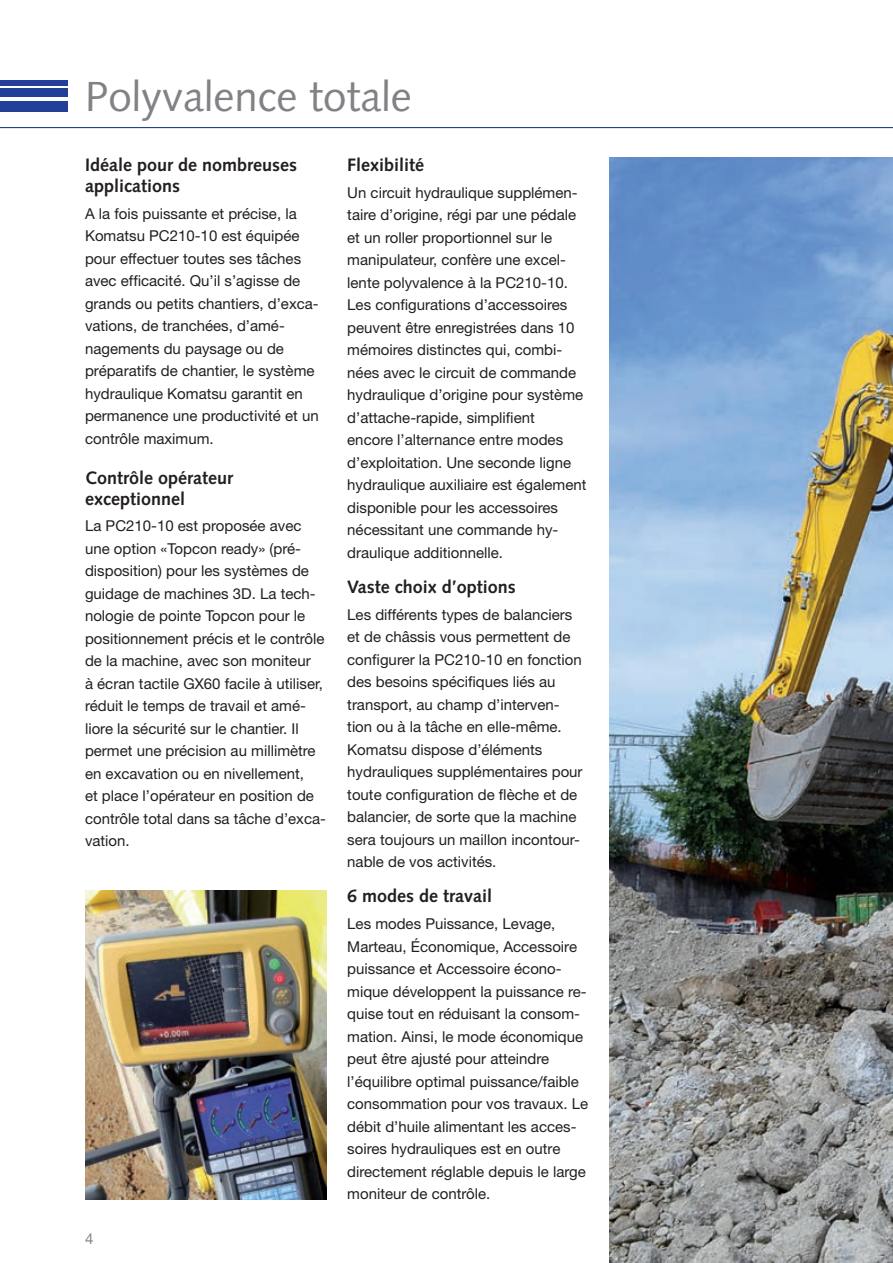
<style>
.page{position:relative;width:893px;height:1263px;background:#fff}
.page>*{position:absolute;margin:0;border:0;box-sizing:border-box;transform-origin:0 0}
.t1{font:42px "Syntax LTCE";color:#808285}
.t2{font:700 18px/21px "Syntax LTCE";color:#231f20}
.t3{font:15px/22.5px "Helvetica Neue LT Pro";color:#231f20}
.t4{font:15px "Helvetica Neue LT Pro";color:#808285}
</style>
<div class="page">
<img style="left:609px;top:157px;width:284px;height:1106px">
<hr style="left:0;top:127px;width:893px;height:1px;background:#223f99">
<div style="left:0;top:101px;width:68px;height:10px;background:#223f99"></div>
<div style="left:0;top:89px;width:68px;height:8px;background:#223f99"></div>
<div style="left:0;top:80px;width:68px;height:5px;background:#223f99"></div>
<img style="left:85px;top:891px;width:241px;height:308px">
<h1 class="t1" style="left:85px;top:72px;width:328px">Polyvalence totale</h1>
<p class="t2" style="left:85px;top:154px;width:214px">Idéale pour de nombreuses applications</p>
<p class="t3" style="left:85px;top:202px;width:235px">A la fois puissante et précise, la<br>Komatsu PC210-10 est équipée pour effectuer toutes ses tâches avec efficacité. Qu’il s’agisse de grands ou petits chantiers, d’exca&shy;vations, de tranchées, d’amé&shy;nagements du paysage ou de préparatifs de chantier, le système hydraulique Komatsu garantit en permanence une productivité et un contrôle maximum.</p>
<p class="t2" style="left:347px;top:154px;width:79px">Flexibilité</p>
<p class="t3" style="left:347px;top:181px;width:241px">Un circuit hydraulique supplémen&shy;taire d’origine, régi par une pédale et un roller proportionnel sur le manipulateur, confère une excel&shy;lente polyvalence à la PC210-10.<br>Les configurations d’accessoires peuvent être enregistrées dans 10 mémoires distinctes qui, combi&shy;nées avec le circuit de commande hydraulique d’origine pour système d’attache-rapide, simplifient<br>encore l’alternance entre modes d’exploitation. Une seconde ligne hydraulique auxiliaire est également disponible pour les accessoires nécessitant une commande hy&shy;draulique additionnelle.</p>
<p class="t2" style="left:347px;top:576px;width:170px">Vaste choix d’options</p>
<p class="t3" style="left:347px;top:603px;width:237px">Les différents types de balanciers et de châssis vous permettent de configurer la PC210-10 en fonction des besoins spécifiques liés au transport, au champ d’interven&shy;tion ou à la tâche en elle-même.<br>Komatsu dispose d’éléments hydrauliques supplémentaires pour toute configuration de flèche et de balancier, de sorte que la machine sera toujours un maillon incontour&shy;nable de vos activités.</p>
<p class="t2" style="left:85px;top:467px;width:150px">Contrôle opérateur exceptionnel</p>
<p class="t3" style="left:85px;top:514px;width:242px">La PC210-10 est proposée avec une option «Topcon ready» (pré&shy;disposition) pour les systèmes de guidage de machines 3D. La tech&shy;nologie de pointe Topcon pour le positionnement précis et le contrôle de la machine, avec son moniteur<br>à écran tactile GX60 facile à utiliser, réduit le temps de travail et amé&shy;liore la sécurité sur le chantier. Il permet une précision au millimètre en excavation ou en nivellement,<br>et place l’opérateur en position de contrôle total dans sa tâche d’exca&shy;vation.</p>
<p class="t4" style="left:85px;top:1229px;width:10px">4</p>
<p class="t2" style="left:347px;top:886px;width:147px">6 modes de travail</p>
<p class="t3" style="left:347px;top:912px;width:242px">Les modes Puissance, Levage, Marteau, Économique, Accessoire puissance et Accessoire écono&shy;mique développent la puissance re&shy;quise tout en réduisant la consom&shy;mation. Ainsi, le mode économique peut être ajusté pour atteindre l’équilibre optimal puissance/faible consommation pour vos travaux. Le débit d’huile alimentant les acces&shy;soires hydrauliques est en outre directement réglable depuis le large moniteur de contrôle.</p>
</div>
